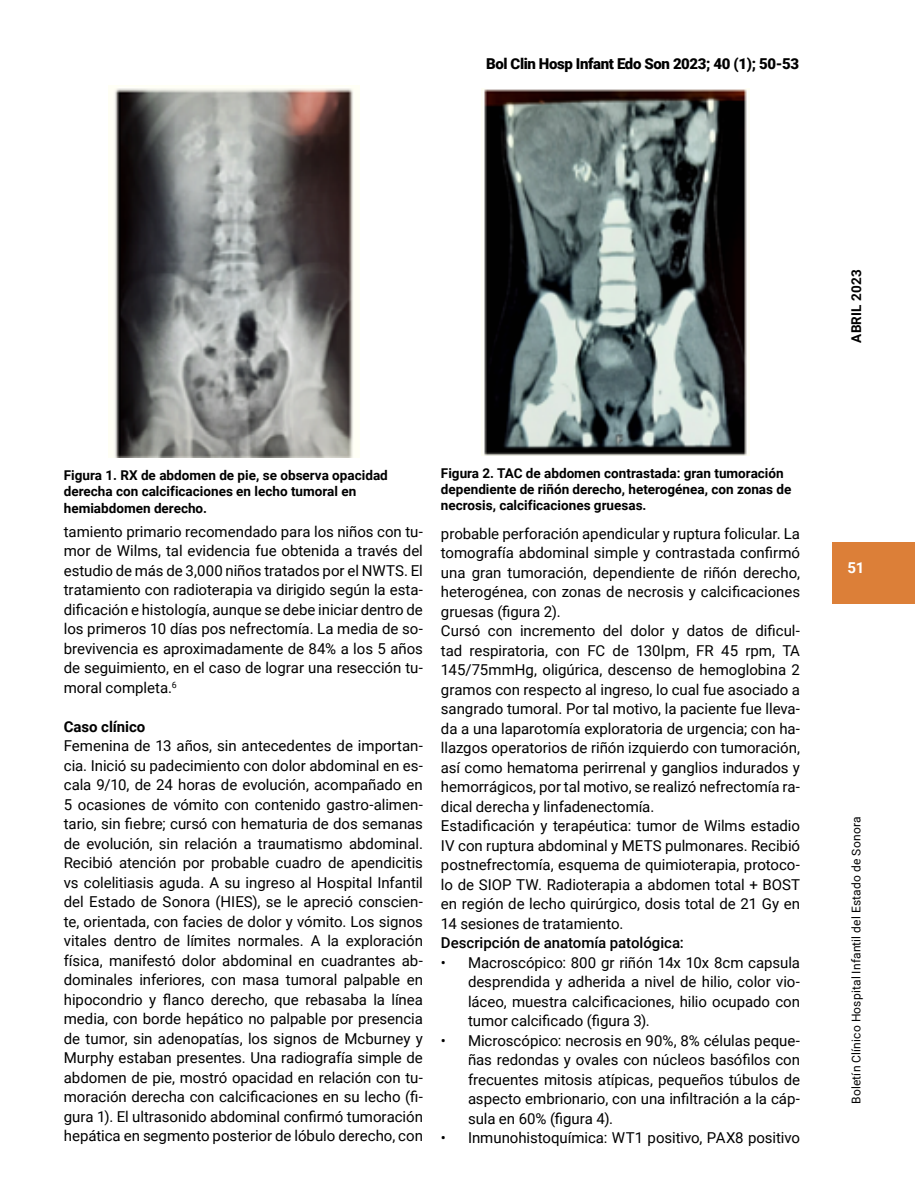
<style>
.page{position:relative;width:915px;height:1191px;background:#fff}
.page>*{position:absolute;margin:0;border:0;box-sizing:border-box;transform-origin:0 0}
.t1{font:15px/19.5px "Roboto";letter-spacing:-.005em;color:#000;text-align:justify}
.t2{font:900 15px "Roboto";letter-spacing:-.025em;color:#000}
.t3{font:500 15px "Roboto";letter-spacing:-.005em;color:#000}
.t4{font:700 15px "Roboto";letter-spacing:-.005em;color:#000}
.t5{font:700 15px "Roboto";color:#fff}
.t6{font:700 13.5px/16.2px "Roboto";color:#000}
.t7{font:12px "Roboto";letter-spacing:.015em;color:#000}
</style>
<div class="page">
<div style="left:831px;top:542px;width:83px;height:62px;background:#dc7f38"></div>
<img style="left:114px;top:88px;width:240px;height:369px">
<img style="left:484px;top:89px;width:263px;height:366px">
<p class="t2" style="left:486px;top:53px;width:314px">Bol Clin Hosp Infant Edo Son 2023; 40 (1); 50-53</p>
<p class="t6" style="left:847px;top:343px;width:75px;rotate:-90deg">ABRIL 2023</p>
<p class="t6" style="left:64px;top:467px;width:325px">Figura 1. RX de abdomen de pie, se observa opacidad derecha con calcificaciones en lecho tumoral en hemiabdomen derecho.</p>
<p class="t6" style="left:441px;top:464px;width:352px">Figura 2. TAC de abdomen contrastada: gran tumoración dependiente de riñón derecho, heterogénea, con zonas de necrosis, calcificaciones gruesas.</p>
<p class="t1" style="left:64px;top:521px;width:360px">tamiento primario recomendado para los niños con tu&shy;mor de Wilms, tal evidencia fue obtenida a través del estudio de más de 3,000 niños tratados por el NWTS. El tratamiento con radioterapia va dirigido según la esta&shy;dificación e histología, aunque se debe iniciar dentro de los primeros 10 días pos nefrectomía. La media de so&shy;brevivencia es aproximadamente de 84% a los 5 años de seguimiento, en el caso de lograr una resección tu&shy;moral completa.<sup>6</sup></p>
<p class="t4" style="left:64px;top:716px;width:83px">Caso clínico</p>
<p class="t1" style="left:64px;top:735px;width:360px">Femenina de 13 años, sin antecedentes de importan&shy;cia. Inició su padecimiento con dolor abdominal en es&shy;cala 9/10, de 24 horas de evolución, acompañado en 5 ocasiones de vómito con contenido gastro-alimen&shy;tario, sin fiebre; cursó con hematuria de dos semanas de evolución, sin relación a traumatismo abdominal.<br>Recibió atención por probable cuadro de apendicitis vs colelitiasis aguda. A su ingreso al Hospital Infantil del Estado de Sonora (HIES), se le apreció conscien&shy;te, orientada, con facies de dolor y vómito. Los signos vitales dentro de límites normales. A la exploración física, manifestó dolor abdominal en cuadrantes ab&shy;dominales inferiores, con masa tumoral palpable en hipocondrio y flanco derecho, que rebasaba la línea media, con borde hepático no palpable por presencia de tumor, sin adenopatías, los signos de Mcburney y Murphy estaban presentes. Una radiografía simple de abdomen de pie, mostró opacidad en relación con tu&shy;moración derecha con calcificaciones en su lecho (fi&shy;gura 1). El ultrasonido abdominal confirmó tumoración hepática en segmento posterior de lóbulo derecho, con</p>
<p class="t1" style="left:441px;top:523px;width:360px;text-align:left">probable perforación apendicular y ruptura folicular. La tomografía abdominal simple y contrastada confirmó una gran tumoración, dependiente de riñón derecho, heterogénea, con zonas de necrosis y calcificaciones gruesas (figura 2).<br>Cursó con incremento del dolor y datos de dificul&shy;tad respiratoria, con FC de 130lpm, FR 45 rpm, TA 145/75mmHg, oligúrica, descenso de hemoglobina 2 gramos con respecto al ingreso, lo cual fue asociado a sangrado tumoral. Por tal motivo, la paciente fue lleva&shy;da a una laparotomía exploratoria de urgencia; con ha&shy;llazgos operatorios de riñón izquierdo con tumoración, así como hematoma perirrenal y ganglios indurados y hemorrágicos, por tal motivo, se realizó nefrectomía ra&shy;dical derecha y linfadenectomía.<br>Estadificación y terapéutica: tumor de Wilms estadio IV con ruptura abdominal y METS pulmonares. Recibió postnefrectomía, esquema de quimioterapia, protoco&shy;lo de SIOP TW. Radioterapia a abdomen total + BOST en región de lecho quirúrgico, dosis total de 21 Gy en 14 sesiones de tratamiento.</p>
<p class="t3" style="left:441px;top:932px;width:244px">Descripción de anatomía patológica:</p>
<p class="t1" style="left:468px;top:952px;width:333px;text-indent:-27px">• Macroscópico: 800 gr riñón 14x 10x 8cm capsula desprendida y adherida a nivel de hilio, color vio&shy;láceo, muestra calcificaciones, hilio ocupado con tumor calcificado (figura 3).</p>
<p class="t1" style="left:468px;top:1030px;width:333px;text-indent:-27px">• Microscópico: necrosis en 90%, 8% células peque&shy;ñas redondas y ovales con núcleos basófilos con frecuentes mitosis atípicas, pequeños túbulos de aspecto embrionario, con una infiltración a la cáp&shy;sula en 60% (figura 4).</p>
<p class="t1" style="left:441px;top:1127px;width:360px">• Inmunohistoquímica: WT1 positivo, PAX8 positivo</p>
<p class="t5" style="left:847px;top:557px;width:18px">51</p>
<p class="t7" style="left:847px;top:1104px;width:289px;rotate:-90deg">Boletín Clínico Hospital Infantil del Estado de Sonora</p>
</div>
